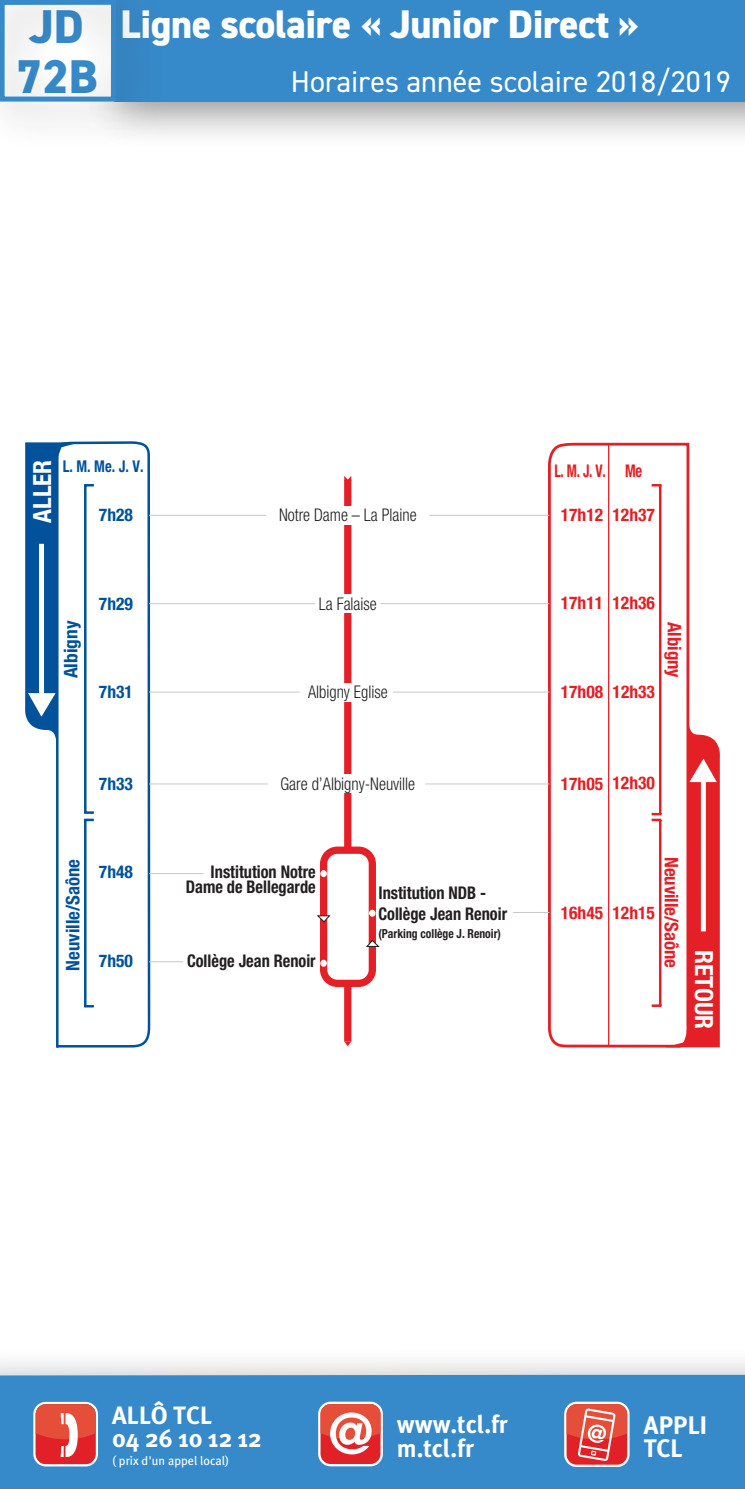
<style>
.page{position:relative;width:745px;height:1489px;background:#fff}
.page>*{position:absolute;margin:0;border:0;box-sizing:border-box;transform-origin:0 0}
.t1{font:800 47.5px "DIN2014";color:#378ac9}
.t2{font:800 40px "DIN2014";letter-spacing:-.01em;color:#fff}
.t3{font:30px "DIN2014";color:#fff}
.t4{font:700 25.25px/23.8px "Meta Plus";letter-spacing:-.005em;color:#fff}
.t5{font:700 25px/23.2px "Meta Plus";color:#fff}
.t6{font:700 condensed 25px "Helvetica Neue LT Com";color:#fff}
.t7{font:700 condensed 18.75px "Helvetica Neue LT Com";color:#01529a}
.t8{font:700 condensed 18.75px "Helvetica Neue LT Com";color:#e41f25}
.t9{font:700 condensed 17.5px/15px "Helvetica Neue LT Com";color:#231f20;text-align:right;scale:.93 1}
.t10{font:300 condensed 17.5px "Helvetica Neue LT Com";color:#231f20;scale:.93 1}
.t11{font:700 condensed 17.5px "Helvetica Neue LT Com";color:#e41f25}
.t12{font:700 condensed 17.5px "Helvetica Neue LT Com";color:#01529a}
.t13{font:700 condensed 17.5px "Helvetica Neue LT Com";color:#e41f25;scale:.79 1}
.t14{font:700 condensed 16.25px "Helvetica Neue LT Com";color:#01529a;scale:.9 1}
.t15{font:700 condensed 12.5px "Helvetica Neue LT Com";color:#231f20;scale:.93 1}
.t16{font:12.5px "Meta Plus";color:#fff}
.s1{font-size:47.5px;color:#378ac9}
</style>
<div class="page">
<div style="left:85px;top:0;width:659px;height:150px;background:#231f20;opacity:.5"></div>
<div style="left:113px;top:0;width:631px;height:102px;background:#378ac9"></div>
<div style="left:0;top:1346px;width:744px;height:142px;background:#231f20;opacity:.5"></div>
<div style="left:0;top:1374px;width:744px;height:114px;background:#378ac9"></div>
<svg style="left:33px;top:1401px;width:65px;height:65px"></svg>
<svg style="left:318px;top:1401px;width:64px;height:65px"></svg>
<div style="left:320px;top:1403px;width:60px;height:60px;background:#e12127;border-radius:10px"></div>
<svg style="left:320px;top:1403px;width:60px;height:51px"></svg>
<svg style="left:563px;top:1401px;width:66px;height:65px"></svg>
<div style="left:566px;top:1403px;width:60px;height:61px;background:#e12127;border-radius:10px"></div>
<svg style="left:566px;top:1403px;width:60px;height:57px"></svg>
<svg style="left:56px;top:441px;width:95px;height:606px"></svg>
<div style="left:344px;top:480px;width:7px;height:561px;background:#e41f25"></div>
<div style="left:323px;top:850px;width:49px;height:133px;background:#fff;border-radius:14px"></div>
<div style="left:320px;top:846px;width:56px;height:140px;border:7px solid #e41f25;border-radius:14px"></div>
<svg style="left:366px;top:939px;width:13px;height:8px"></svg>
<svg style="left:316px;top:915px;width:14px;height:7px"></svg>
<div style="left:320px;top:870px;width:6px;height:7px;background:#fff;border-radius:50%"></div>
<div style="left:320px;top:959px;width:6px;height:7px;background:#fff;border-radius:50%"></div>
<div style="left:369px;top:909px;width:6px;height:7px;background:#fff;border-radius:50%"></div>
<hr style="left:84px;top:485px;width:2px;height:327px;background:#01529a">
<svg style="left:25px;top:442px;width:69px;height:312px"></svg>
<hr style="left:84px;top:819px;width:2px;height:187px;background:#01529a">
<svg style="left:84px;top:1004px;width:10px;height:3px"></svg>
<svg style="left:84px;top:811px;width:10px;height:10px"></svg>
<svg style="left:344px;top:1041px;width:7px;height:5px"></svg>
<svg style="left:344px;top:476px;width:7px;height:4px"></svg>
<svg style="left:546px;top:442px;width:144px;height:605px"></svg>
<hr style="left:658px;top:485px;width:3px;height:329px;background:#e41f25">
<svg style="left:651px;top:710px;width:68px;height:337px"></svg>
<svg style="left:651px;top:484px;width:10px;height:2px"></svg>
<hr style="left:429px;top:515px;width:120px;height:1px;background:#c7c8ca">
<hr style="left:149px;top:515px;width:117px;height:1px;background:#c7c8ca">
<hr style="left:380px;top:603px;width:169px;height:1px;background:#c7c8ca">
<hr style="left:149px;top:603px;width:166px;height:1px;background:#c7c8ca">
<hr style="left:393px;top:691px;width:156px;height:1px;background:#c7c8ca">
<hr style="left:149px;top:691px;width:150px;height:1px;background:#c7c8ca">
<hr style="left:425px;top:783px;width:124px;height:1px;background:#c7c8ca">
<hr style="left:149px;top:783px;width:119px;height:1px;background:#c7c8ca">
<hr style="left:149px;top:873px;width:54px;height:1px;background:#c7c8ca">
<hr style="left:149px;top:961px;width:34px;height:1px;background:#c7c8ca">
<hr style="left:512px;top:912px;width:37px;height:1px;background:#c7c8ca">
<div style="left:335px;top:506px;width:22px;height:18px;background:#fff"></div>
<div style="left:335px;top:594px;width:22px;height:19px;background:#fff"></div>
<div style="left:335px;top:683px;width:22px;height:19px;background:#fff"></div>
<div style="left:335px;top:774px;width:22px;height:19px;background:#fff"></div>
<hr style="left:607px;top:444px;width:2px;height:602px;background:#e41f25">
<div style="left:0;top:0;width:164px;height:150px;background:#231f20;opacity:.5"></div>
<div style="left:0;top:0;width:116px;height:102px;border:5px solid #378ac9"></div>
<h2 class="t2" style="left:29px;top:-2px;width:611px"><span class="s1">JD</span> Ligne scolaire « Junior Direct »</h2>
<h1 class="t1" style="left:16px;top:45px;width:84px">72B</h1>
<h3 class="t3" style="left:291px;top:63px;width:441px">Horaires année scolaire 2018/2019</h3>
<h3 class="t6" style="left:27px;top:522px;width:64px;rotate:-90deg">ALLER</h3>
<p class="t14" style="left:63px;top:457px;width:91px">L. M. Me. J. V.</p>
<p class="t12" style="left:99px;top:504px;width:35px">7h28</p>
<p class="t7" style="left:60px;top:678px;width:59px;rotate:-90deg">Albigny</p>
<p class="t12" style="left:99px;top:593px;width:35px">7h29</p>
<p class="t12" style="left:99px;top:681px;width:35px">7h31</p>
<p class="t12" style="left:99px;top:772px;width:35px">7h33</p>
<p class="t7" style="left:62px;top:970px;width:113px;rotate:-90deg">Neuville/Saône</p>
<p class="t12" style="left:99px;top:861px;width:35px">7h48</p>
<p class="t12" style="left:99px;top:949px;width:35px">7h50</p>
<p class="t10" style="left:279px;top:505px;width:150px">Notre Dame – La Plaine</p>
<p class="t10" style="left:319px;top:594px;width:64px">La Falaise</p>
<p class="t10" style="left:308px;top:682px;width:87px">Albigny Eglise</p>
<p class="t10" style="left:280px;top:773px;width:146px">Gare d’Albigny-Neuville</p>
<p class="t9" style="left:186px;top:864px;width:141px">Institution Notre<br>Dame de Bellegarde</p>
<p class="t9" style="left:187px;top:952px;width:140px">Collège Jean Renoir</p>
<p class="t9" style="left:378px;top:882px;width:140px;line-height:21px;text-align:left">Institution NDB -<br>Collège Jean Renoir</p>
<p class="t15" style="left:378px;top:926px;width:133px">(Parking collège J. Renoir)</p>
<p class="t13" style="left:554px;top:460px;width:113px">L. M. J. V. Me</p>
<p class="t11" style="left:560px;top:504px;width:44px">17h12</p>
<p class="t11" style="left:612px;top:504px;width:44px">12h37</p>
<p class="t11" style="left:560px;top:592px;width:44px">17h11</p>
<p class="t11" style="left:560px;top:681px;width:44px">17h08</p>
<p class="t11" style="left:612px;top:592px;width:44px">12h36</p>
<p class="t11" style="left:612px;top:681px;width:44px">12h33</p>
<p class="t8" style="left:685px;top:622px;width:57px;rotate:90deg">Albigny</p>
<p class="t11" style="left:560px;top:772px;width:44px">17h05</p>
<p class="t11" style="left:612px;top:772px;width:44px">12h30</p>
<p class="t11" style="left:560px;top:902px;width:44px">16h45</p>
<p class="t11" style="left:612px;top:902px;width:44px">12h15</p>
<p class="t8" style="left:682px;top:856px;width:113px;rotate:90deg">Neuville/Saône</p>
<h3 class="t6" style="left:718px;top:949px;width:81px;rotate:90deg">RETOUR</h3>
<h3 class="t5" style="left:112px;top:1403px;width:151px">ALLÔ TCL<br>04 26 10 12 12</h3>
<p class="t16" style="left:112px;top:1453px;width:119px">( prix d'un appel local)</p>
<h3 class="t5" style="left:396px;top:1412px;width:112px">www.tcl.fr m.tcl.fr</h3>
<h3 class="t4" style="left:643px;top:1412px;width:65px">APPLI<br>TCL</h3>
</div>
